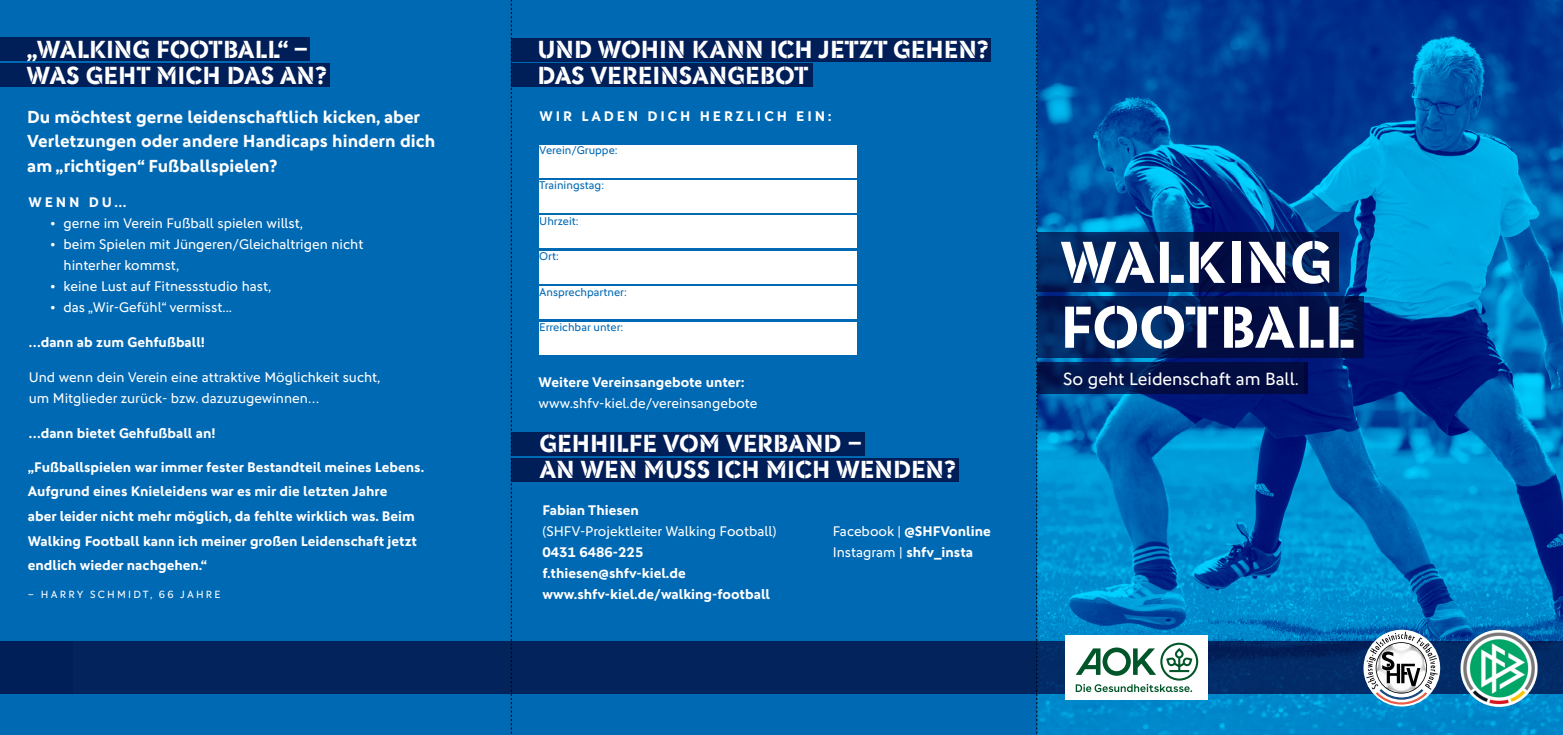
<style>
.page{position:relative;width:1563px;height:735px;background:#fff}
.page>*{position:absolute;margin:0;border:0;box-sizing:border-box;transform-origin:0 0}
.t1{font:59.5px/64.8px "DFB Stencil Ofc";color:#fff}
.t2{font:25.03px/25.7px "DFB Stencil Ofc";color:#fff}
.t3{font:17.85px "DFB Sans";color:#fff}
.t4{font:700 17.5px/24.5px "DFB Sans";color:#fff}
.t5{font:700 14px/24.5px "DFB Sans";color:#fff}
.t6{font:14px/21px "DFB Sans";color:#fff}
.t7{font:700 14px "DFB Sans";letter-spacing:.21em;color:#fff}
.t8{font:11.38px "DFB Sans";color:#0069b4}
.t9{font:10.5px "DFB Sans";letter-spacing:.21em;color:#fff}
.s1{font-weight:400}
</style>
<div class="page">
<div style="left:0;top:0;width:1563px;height:734px;background:#0069b4"></div>
<img style="left:1037px;top:0;width:526px;height:734px">
<div style="left:0;top:641px;width:1563px;height:52px;background:linear-gradient(to bottom,#02235c,#022660)"></div>
<img style="left:1459px;top:628px;width:79px;height:79px">
<svg style="left:1363px;top:629px;width:77px;height:77px"></svg>
<svg style="left:1366px;top:631px;width:71px;height:73px;background:#a5b2bc"></svg>
<div style="left:0;top:38px;width:310px;height:23px;background:#001e58"></div>
<div style="left:0;top:63px;width:330px;height:24px;background:#001e58"></div>
<svg style="left:1037px;top:362px;width:270px;height:32px;background:#011248"></svg>
<svg style="left:1037px;top:232px;width:301px;height:60px;background:#011b53"></svg>
<svg style="left:1037px;top:296px;width:326px;height:62px;background:#011850"></svg>
<div style="left:1065px;top:634px;width:142px;height:65px;background:#fff"></div>
<svg style="left:1075px;top:642px;width:123px;height:49px"></svg>
<svg style="left:511px;top:0;width:526px;height:734px"></svg>
<h2 class="t2" style="left:27px;top:36px;width:302px">„WALKING FOOTBALL“ –<br>WAS GEHT MICH DAS AN?</h2>
<p class="t4" style="left:27px;top:104px;width:409px">Du möchtest gerne leidenschaftlich kicken, aber<br>Verletzungen oder andere Handicaps hindern dich am „richtigen“ Fußballspielen?</p>
<p class="t5" style="left:28px;top:189px;width:100px">WENN DU…</p>
<p class="t6" style="left:50px;top:212px;width:255px">• gerne im Verein Fußball spielen willst,</p>
<p class="t6" style="left:64px;top:233px;width:301px;text-indent:-14px">• beim Spielen mit Jüngeren/Gleichaltrigen nicht hinterher kommst,</p>
<p class="t6" style="left:50px;top:275px;width:223px">• keine Lust auf Fitnessstudio hast,</p>
<p class="t6" style="left:50px;top:296px;width:184px">• das „Wir-Gefühl“ vermisst...</p>
<p class="t5" style="left:29px;top:329px;width:178px">…dann ab zum Gehfußball!</p>
<p class="t6" style="left:29px;top:366px;width:353px">Und wenn dein Verein eine attraktive Möglichkeit sucht, um Mitglieder zurück- bzw. dazuzugewinnen…</p>
<p class="t5" style="left:29px;top:420px;width:188px">…dann bietet Gehfußball an!</p>
<p class="t5" style="left:28px;top:454px;width:398px">„Fußballspielen war immer fester Bestandteil meines Lebens.<br>Aufgrund eines Knieleidens war es mir die letzten Jahre<br>aber leider nicht mehr möglich, da fehlte wirklich was. Beim Walking Football kann ich meiner großen Leidenschaft jetzt endlich wieder nachgehen.“</p>
<p class="t9" style="left:28px;top:588px;width:194px">– HARRY SCHMIDT, 66 JAHRE</p>
<h2 class="t2" style="left:537px;top:36px;width:453px">UND WOHIN KANN ICH JETZT GEHEN?<br>DAS VEREINSANGEBOT</h2>
<p class="t7" style="left:539px;top:108px;width:294px">WIR LADEN DICH HERZLICH EIN:</p>
<p class="t8" style="left:539px;top:143px;width:80px">Verein/Gruppe:</p>
<p class="t8" style="left:539px;top:179px;width:66px">Trainingstag:</p>
<p class="t8" style="left:539px;top:214px;width:41px">Uhrzeit:</p>
<p class="t8" style="left:539px;top:249px;width:21px">Ort:</p>
<p class="t8" style="left:539px;top:285px;width:89px">Ansprechpartner:</p>
<p class="t8" style="left:539px;top:320px;width:86px">Erreichbar unter:</p>
<p class="t5" style="left:539px;top:369px;width:207px">Weitere Vereinsangebote unter:</p>
<p class="t6" style="left:539px;top:392px;width:220px">www.shfv-kiel.de/vereinsangebote</p>
<h2 class="t2" style="left:539px;top:430px;width:418px">GEHHILFE VOM VERBAND –<br>AN WEN MUSS ICH MICH WENDEN?</h2>
<p class="t5" style="left:542px;top:497px;width:98px">Fabian Thiesen</p>
<p class="t6" style="left:542px;top:520px;width:235px">(SHFV-Projektleiter Walking Football)</p>
<p class="t5" style="left:542px;top:541px;width:229px;line-height:21px">0431 6486-225 f.thiesen@shfv-kiel.de www.shfv-kiel.de/walking-football</p>
<p class="t5" style="left:833px;top:520px;width:160px;line-height:21px"><span class="s1">Facebook |</span> @SHFVonline<br><span class="s1">Instagram |</span> shfv_insta</p>
<h1 class="t1" style="left:1060px;top:228px;width:296px">WALKING<br>FOOTBALL</h1>
<p class="t3" style="left:1063px;top:368px;width:237px">So geht Leidenschaft am Ball.</p>
</div>
